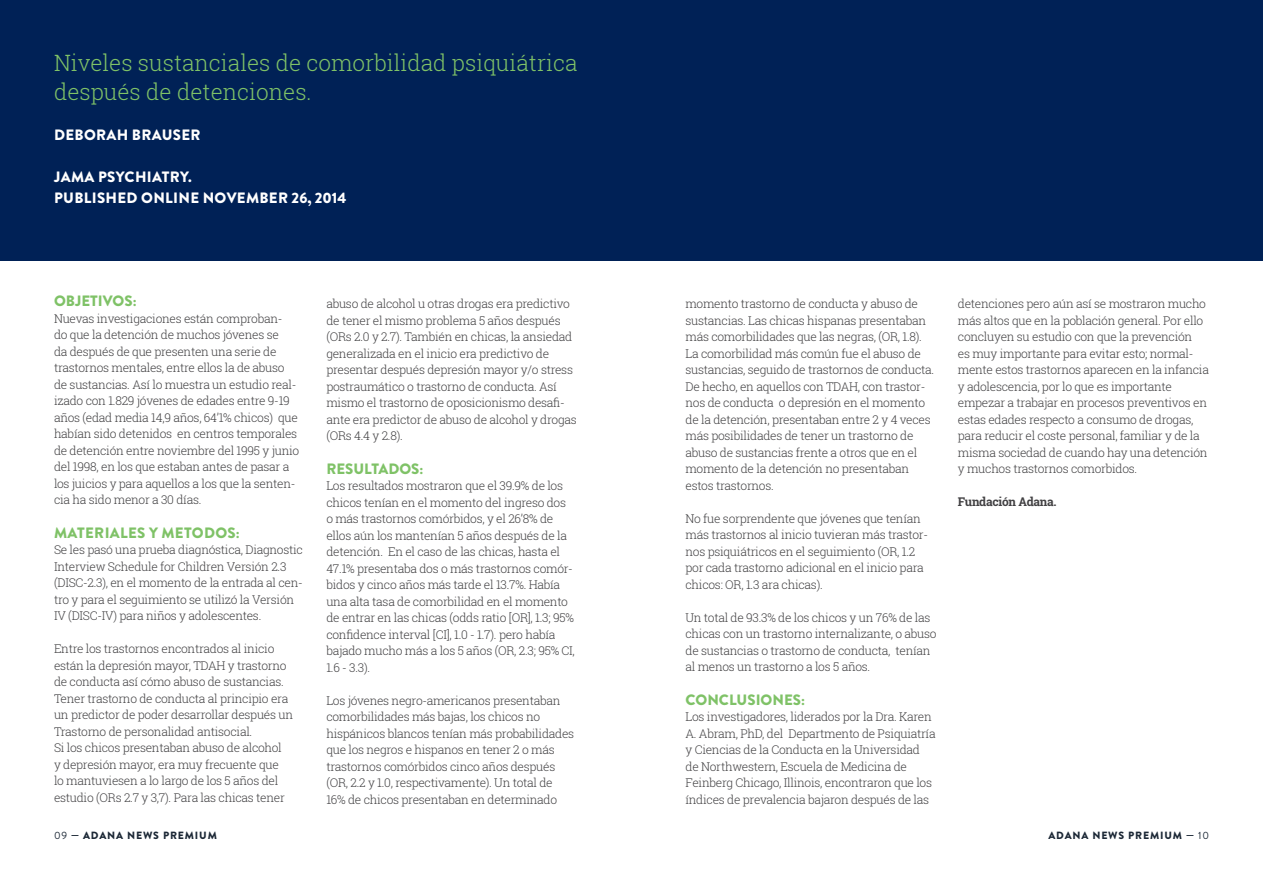
<style>
.page{position:relative;width:1263px;height:893px;background:#fff}
.page>*{position:absolute;margin:0;border:0;box-sizing:border-box;transform-origin:0 0}
.t1{font:300 22.5px/28.5px "Roboto Slab";color:#7fc267}
.t2{font:900 15px/21px "Brandon Grotesque";letter-spacing:.02em;color:#fff}
.t3{font:900 15px "Brandon Grotesque";color:#7fc267}
.t4{font:900 15px "Brandon Grotesque";letter-spacing:.02em;color:#7fc267}
.t5{font:300 12px/16.5px "Roboto Slab";letter-spacing:-.025em;color:#414042}
.t6{font:700 12px "Roboto Slab";letter-spacing:-.025em;color:#414042}
.t7{font:900 10.5px "Brandon Grotesque";letter-spacing:.08em;color:#1b2735}
.s1{font-size:12.75px}
.s2{font-weight:400}
</style>
<div class="page">
<div style="left:0;top:0;width:1263px;height:260px;background:#002156"></div>
<h1 class="t1" style="left:54px;top:48px;width:525px">Niveles sustanciales de comorbilidad psiquiátrica después de detenciones.</h1>
<p class="t2" style="left:54px;top:125px;width:42px">DEBORA</p>
<p class="t2" style="left:117px;top:125px;width:26px">H BRA</p>
<p class="t2" style="left:162px;top:125px;width:30px">USER</p>
<p class="t2" style="left:54px;top:167px;width:161px">JAMA PSYCHIATRY.<br>PUBLISHED ONLINE NOVEM</p>
<p class="t2" style="left:259px;top:188px;width:89px">BER 26, 2014</p>
<p class="t3" style="left:54px;top:290px;width:84px">OBJETIVOS:</p>
<p class="t5" style="left:54px;top:310px;width:247px">Nuevas investigaciones están comproban-<br>do que la detención de muchos jóvenes se<br>da después de que presenten una serie de trastornos mentales, entre ellos la de abuso de sustancias. Así lo muestra un estudio real&shy;izado con 1.829 jóvenes de edades entre 9-19 años (edad media 14,9 años, 64’1% chicos) que habían sido detenidos en centros temporales de detención entre noviembre del 1995 y junio del 1998, en los que estaban antes de pasar a los juicios y para aquellos a los que la senten&shy;cia ha sido menor a 30 días.</p>
<p class="t4" style="left:54px;top:522px;width:187px">MATER IALES Y METODOS:</p>
<p class="t5" style="left:54px;top:541px;width:250px">Se les pasó una prueba diagnóstica, Diagnostic Interview Schedule for Children Versión 2.3 (DISC-2.3), en el momento de la entrada al cen&shy;tro y para el seguimiento se utilizó la Versión IV (DISC-IV) para niños y adolescentes.</p>
<p class="t5" style="left:54px;top:640px;width:241px">Entre los trastornos encontrados al inicio están la depresión mayor, TDAH y trastorno de conducta así cómo abuso de sustancias.<br>Tener trastorno de conducta al principio era un predictor de poder desarrollar después un Trastorno de personalidad antisocial.<br>Si los chicos presentaban abuso de alcohol<br>y depresión mayor, era muy frecuente que<br>lo mantuviesen a lo largo de los 5 años del estudio (ORs 2.7 y 3,7). Para las chicas tener</p>
<p class="t5" style="left:326px;top:295px;width:252px">abuso de alcohol u otras drogas era predictivo de tener el mismo problema 5 años después (ORs 2.0 y 2.7). También en chicas, la ansiedad generalizada en el inicio era predictivo de presentar después depresión mayor y/o stress postraumático o trastorno de conducta. Así mismo el trastorno de oposicionismo desafi&shy;ante era predictor de abuso de alcohol y drogas (ORs 4.4 y 2.8).</p>
<p class="t3" style="left:326px;top:458px;width:29px">RESULT</p>
<p class="t3" style="left:378px;top:458px;width:46px">ADOS:</p>
<p class="t5" style="left:326px;top:477px;width:250px">Los resultados mostraron que el 39.9% de los chicos tenían en el momento del ingreso dos o más trastornos comórbidos, y el 26’8% de ellos aún los mantenían 5 años después de la detención. En el caso de las chicas, hasta el 47.1% presentaba dos o más trastornos comór&shy;bidos y cinco años más tarde el 13.7%. Había una alta tasa de comorbilidad en el momento de entrar en las chicas (odds ratio [OR], 1.3; 95% confidence interval [CI], 1.0 - 1.7). pero había bajado mucho más a los 5 años (OR, 2.3; 95% CI, 1.6 - 3.3).</p>
<p class="t5" style="left:326px;top:692px;width:249px">Los jóvenes negro-americanos presentaban comorbilidades más bajas, los chicos no hispánicos blancos tenían más probabilidades que los negros e hispanos en tener 2 o más trastornos comórbidos cinco años después (OR, 2.2 y 1.0, respectivamente). Un total de 16% de chicos presentaban en determinado</p>
<p class="t5" style="left:685px;top:295px;width:250px">momento trastorno de conducta y abuso de sustancias. Las chicas hispanas presentaban más comorbilidades que las negras, (OR, 1.8).<br>La comorbilidad más común fue el abuso de sustancias, seguido de trastornos de conducta.<br>De hecho, en aquellos con TDAH, con <span class="s1">t</span>rastor&shy;nos de conducta o depresión en el momento de la detención, presentaban entre 2 y 4 veces más posibilidades de tener un trastorno de abuso de sustancias frente a otros que en el momento de la detención no presentaban estos trastornos.</p>
<p class="t5" style="left:685px;top:510px;width:244px">No fue sorprendente que jóvenes que tenían más trastornos al inicio tuvieran más trastor&shy;nos psiquiátricos en el seguimiento (OR, 1.2 por cada trastorno adicional en el inicio para chicos: OR, 1.3 ara chicas).</p>
<p class="t5" style="left:685px;top:609px;width:253px">Un total de 93.3% de los chicos y un 76% de las chicas con un trastorno internalizante, o abuso de sustancias o trastorno de conducta, tenían al menos un trastorno a los 5 años.</p>
<p class="t3" style="left:685px;top:689px;width:32px">CONCLUSI</p>
<p class="t3" style="left:761px;top:689px;width:46px">ONES:</p>
<p class="t5" style="left:685px;top:708px;width:252px">Los investigadores, liderados por la Dra. Karen A. Abram, PhD, del Departmento de Psiquiatría y Ciencias de la Conducta en la Universidad de Northwestern, Escuela de Medicina de Feinberg Chicago, Illinois, encontraron que los índices de prevalencia bajaron después de las</p>
<p class="t5" style="left:958px;top:295px;width:253px">detenciones pero aún así se mostraron mucho más altos que en la población general. Por ello concluyen su estudio con que la prevención<br>es muy importante para evitar esto; normal&shy;mente estos trastornos aparecen en la infancia y adolescencia, por lo que es importante empezar a trabajar en procesos preventivos en estas edades respecto a consumo de drogas, para reducir el coste personal, familiar y de la misma sociedad de cuando hay una detención y muchos trastornos comorbidos.</p>
<p class="t6" style="left:958px;top:494px;width:100px">Fundación Adana.</p>
<p class="t7" style="left:54px;top:828px;width:164px"><span class="s2">09</span> — ADANA N EWS PREMIUM</p>
<p class="t7" style="left:1048px;top:828px;width:162px">ADANA N EWS PREMIUM — <span class="s2">10</span></p>
</div>
